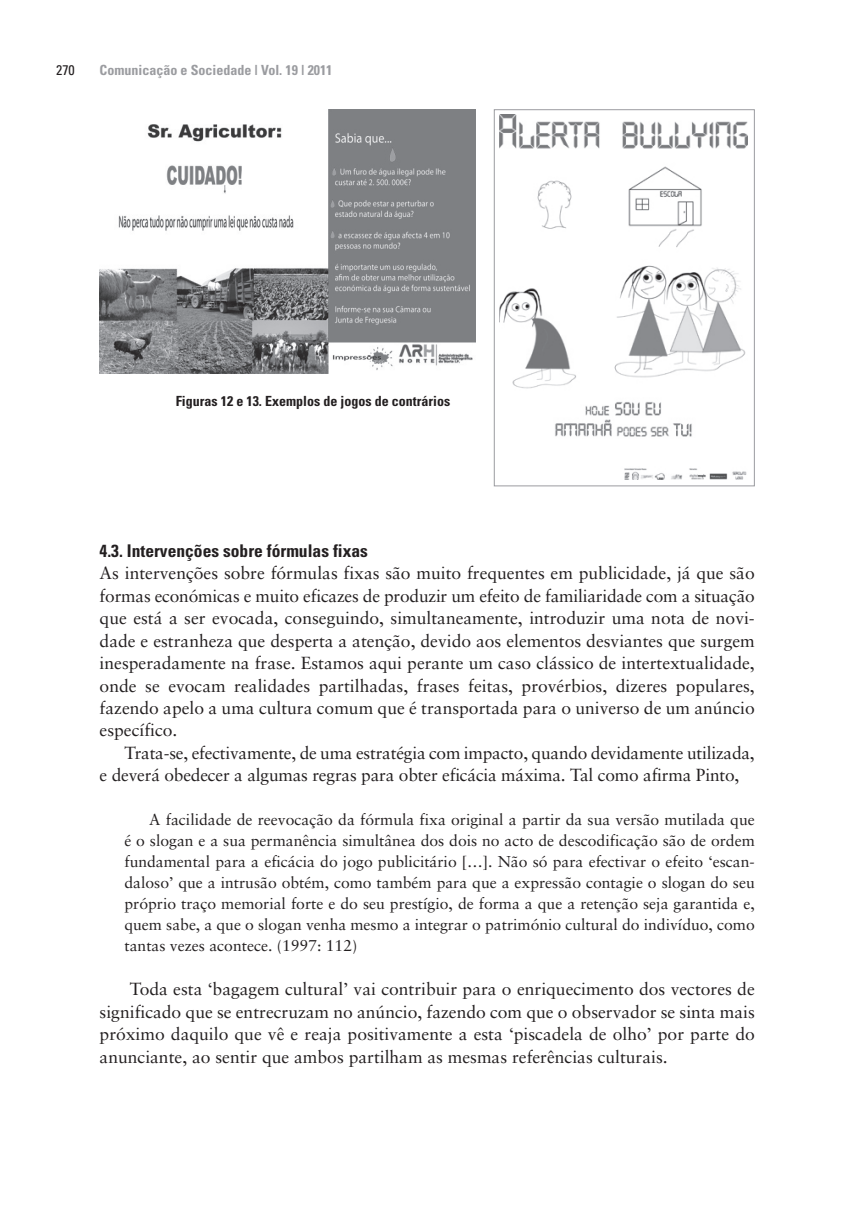
<style>
.page{position:relative;width:853px;height:1215px;background:#fff}
.page>*{position:absolute;margin:0;border:0;box-sizing:border-box;transform-origin:0 0}
.t1{font:17.5px/22.4px "Sabon";letter-spacing:-.01em;color:#231f20;text-align:justify}
.t2{font:700 condensed 17.5px "Univers";color:#231f20}
.t3{font:15.75px/21px "Sabon";color:#231f20;text-align:justify}
.t4{font:700 condensed 14px "Univers";color:#231f20}
.t5{font:700 condensed 14px "Univers";color:#9b9ca0}
.t6{font:condensed 14px "Univers";color:#231f20}
</style>
<div class="page">
<img style="left:499px;top:115px;width:248px;height:365px">
<div style="left:494px;top:109px;width:260px;height:377px;border:1px solid #9b9ca0"></div>
<img style="left:100px;top:109px;width:375px;height:264px">
<p class="t6" style="left:56px;top:64px;width:20px">270</p>
<p class="t5" style="left:100px;top:64px;width:234px">Comunicação e Sociedade | Vol. 19 | 2011</p>
<p class="t4" style="left:176px;top:396px;width:276px">Figuras 12 e 13. Exemplos de jogos de contrários</p>
<p class="t2" style="left:100px;top:544px;width:270px">4.3. Intervenções sobre fórmulas fixas</p>
<p class="t1" style="left:100px;top:563px;width:656px">As intervenções sobre fórmulas fixas são muito frequentes em publicidade, já que são formas económicas e muito eficazes de produzir um efeito de familiaridade com a situação que está a ser evocada, conseguindo, simultaneamente, introduzir uma nota de novi&shy;dade e estranheza que desperta a atenção, devido aos elementos desviantes que surgem inesperadamente na frase. Estamos aqui perante um caso clássico de intertextualidade, onde se evocam realidades partilhadas, frases feitas, provérbios, dizeres populares, fazendo apelo a uma cultura comum que é transportada para o universo de um anúncio específico.</p>
<p class="t1" style="left:100px;top:743px;width:656px;text-indent:25px">Trata-se, efectivamente, de uma estratégia com impacto, quando devidamente utilizada, e deverá obedecer a algumas regras para obter eficácia máxima. Tal como afirma Pinto,</p>
<p class="t3" style="left:124px;top:810px;width:632px;text-indent:25px">A facilidade de reevocação da fórmula fixa original a partir da sua versão mutilada que é o slogan e a sua permanência simultânea dos dois no acto de descodificação são de ordem fundamental para a eficácia do jogo publicitário […]. Não só para efectivar o efeito ‘escan&shy;daloso’ que a intrusão obtém, como também para que a expressão contagie o slogan do seu próprio traço memorial forte e do seu prestígio, de forma a que a retenção seja garantida e, quem sabe, a que o slogan venha mesmo a integrar o património cultural do indivíduo, como tantas vezes acontece. (1997: 112)</p>
<p class="t1" style="left:100px;top:979px;width:656px;text-indent:30px">Toda esta ‘bagagem cultural’ vai contribuir para o enriquecimento dos vectores de significado que se entrecruzam no anúncio, fazendo com que o observador se sinta mais próximo daquilo que vê e reaja positivamente a esta ‘piscadela de olho’ por parte do anunciante, ao sentir que ambos partilham as mesmas referências culturais.</p>
</div>
